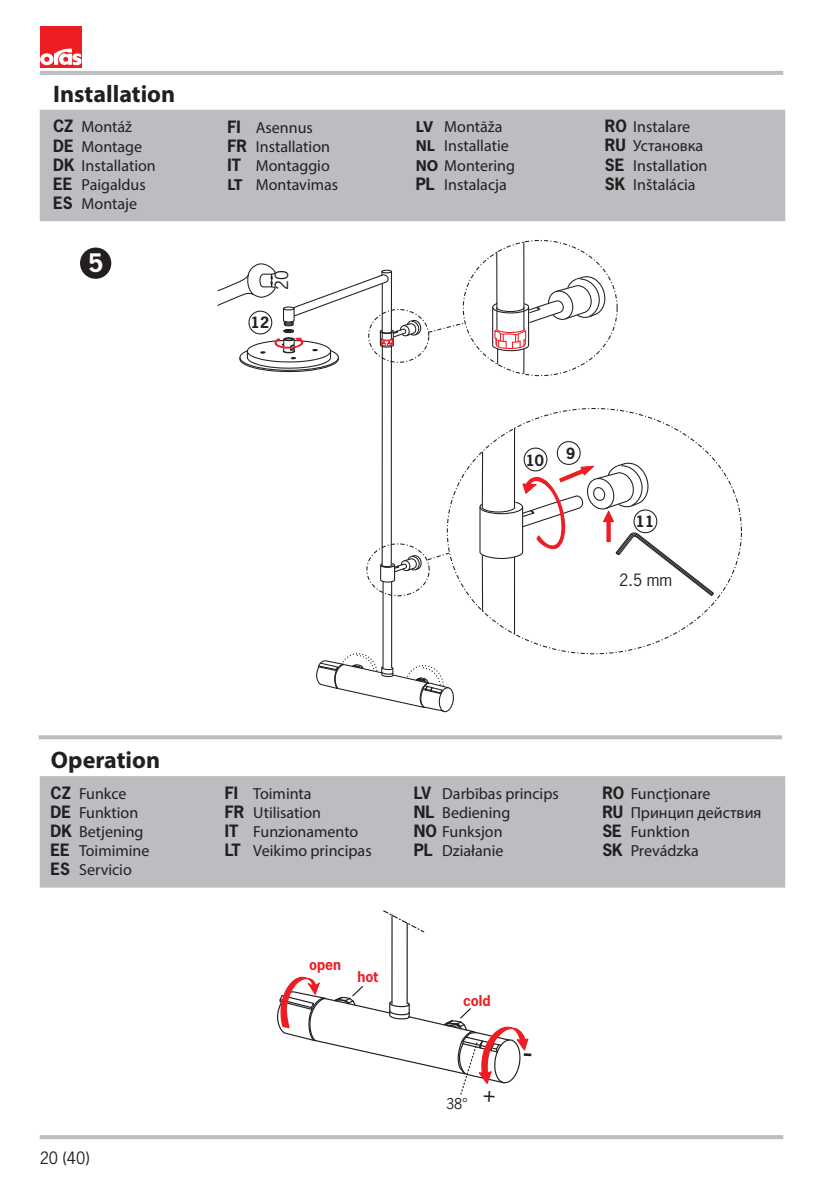
<style>
.page{position:relative;width:840px;height:1191px;background:#fff}
.page>*{position:absolute;margin:0;border:0;box-sizing:border-box;transform-origin:0 0}
.otsikko12{font:700 24px "Myriad Pro";color:#231f20}
.otsikko12-2{font:700 24px "News Gothic Std";color:#fff}
.t1{font:17px "News Gothic Std";color:#231f20}
.Leipä8{font:16px "Myriad Pro";color:#231f20}
.t2{font:16px "News Gothic Std";color:#231f20}
.t3{font:700 14.6px "News Gothic Std";color:#231f20}
.t4{font:700 14px "News Gothic Std";color:#ee1d23}
.t5{font:14px "News Gothic Std";color:#231f20}
.s1{font-family:"News Gothic Std";font-weight:700}
.s2{font-weight:700}
</style>
<div class="page">
<hr style="left:40px;top:71px;width:742px;height:4px;background:#bcbdc0">
<hr style="left:40px;top:1135px;width:742px;height:4px;background:#bcbdc0">
<div style="left:40px;top:27px;width:42px;height:41px;background:#ee1d23"></div>
<svg style="left:40px;top:48px;width:41px;height:17px"></svg>
<svg style="left:39px;top:735px;width:742px;height:4px;background:#c0c1c4"></svg>
<svg style="left:446px;top:408px;width:296px;height:247px"></svg>
<hr style="left:390px;top:345px;width:1px;height:220px;background:#231f20">
<hr style="left:381px;top:345px;width:1px;height:219px;background:#231f20">
<hr style="left:513px;top:428px;width:2px;height:79px;background:#231f20">
<hr style="left:481px;top:555px;width:2px;height:56px;background:#231f20">
<hr style="left:513px;top:557px;width:2px;height:77px;background:#231f20">
<svg style="left:478px;top:439px;width:236px;height:158px"></svg>
<svg style="left:217px;top:240px;width:401px;height:154px"></svg>
<svg style="left:366px;top:537px;width:84px;height:66px"></svg>
<svg style="left:316px;top:651px;width:138px;height:62px"></svg>
<hr style="left:382px;top:581px;width:1px;height:87px;background:#231f20">
<hr style="left:391px;top:581px;width:1px;height:87px;background:#231f20">
<svg style="left:383px;top:910px;width:42px;height:23px"></svg>
<hr style="left:391px;top:915px;width:1px;height:89px;background:#231f20">
<hr style="left:406px;top:923px;width:1px;height:81px;background:#231f20">
<div style="left:40px;top:110px;width:744px;height:111px;background:#bcbdc0"></div>
<div style="left:80px;top:247px;width:31px;height:32px;background:#231f20;border-radius:50%"></div>
<div style="left:40px;top:776px;width:744px;height:111px;background:#bcbdc0"></div>
<svg style="left:277px;top:976px;width:252px;height:119px"></svg>
<p class="otsikko12" style="left:53px;top:78px;width:123px">Installation</p>
<p class="Leipä8" style="left:53px;top:117px;width:80px"><span class="s1">CZ</span> Montáž</p>
<p class="Leipä8" style="left:53px;top:136px;width:90px"><span class="s1">DE</span> Montage</p>
<p class="Leipä8" style="left:53px;top:156px;width:104px"><span class="s1">DK</span> Installation</p>
<p class="Leipä8" style="left:53px;top:175px;width:94px"><span class="s1">EE</span> Paigaldus</p>
<p class="Leipä8" style="left:53px;top:194px;width:85px"><span class="s1">ES</span> Montaje</p>
<p class="otsikko12-2" style="left:88px;top:247px;width:16px">5</p>
<p class="Leipä8" style="left:227px;top:117px;width:87px"><span class="s1">FI</span> Asennus</p>
<p class="Leipä8" style="left:227px;top:137px;width:104px"><span class="s1">FR</span> Installation</p>
<p class="Leipä8" style="left:227px;top:156px;width:104px"><span class="s1">IT</span> Montaggio</p>
<p class="Leipä8" style="left:227px;top:175px;width:112px"><span class="s2">LT</span> Montavimas</p>
<p class="t1" style="left:271px;top:290px;width:21px;rotate:-90deg">20</p>
<p class="t3" style="left:251px;top:313px;width:20px">12</p>
<p class="Leipä8" style="left:415px;top:117px;width:88px"><span class="s2">LV</span> Montāža</p>
<p class="Leipä8" style="left:415px;top:136px;width:94px"><span class="s2">NL</span> Installatie</p>
<p class="Leipä8" style="left:415px;top:155px;width:100px"><span class="s2">NO</span> Montering</p>
<p class="Leipä8" style="left:415px;top:175px;width:92px"><span class="s1">PL</span> Instalacja</p>
<p class="Leipä8" style="left:604px;top:117px;width:87px"><span class="s1">RO</span> Instalare</p>
<p class="Leipä8" style="left:604px;top:136px;width:100px"><span class="s1">RU</span> Установка</p>
<p class="Leipä8" style="left:604px;top:155px;width:104px"><span class="s1">SE</span> Installation</p>
<p class="Leipä8" style="left:604px;top:174px;width:92px"><span class="s1">SK</span> Inštalácia</p>
<p class="t3" style="left:525px;top:451px;width:20px">10</p>
<p class="t3" style="left:565px;top:444px;width:11px">9</p>
<p class="t3" style="left:635px;top:512px;width:20px">11</p>
<p class="t2" style="left:619px;top:569px;width:54px">2.5 mm</p>
<p class="otsikko12" style="left:51px;top:744px;width:111px">Operation</p>
<p class="Leipä8" style="left:51px;top:783px;width:77px"><span class="s1">CZ</span> Funkce</p>
<p class="Leipä8" style="left:51px;top:802px;width:89px"><span class="s1">DE</span> Funktion</p>
<p class="Leipä8" style="left:51px;top:821px;width:94px"><span class="s1">DK</span> Betjening</p>
<p class="Leipä8" style="left:51px;top:841px;width:100px"><span class="s1">EE</span> Toimimine</p>
<p class="Leipä8" style="left:51px;top:860px;width:83px"><span class="s1">ES</span> Servicio</p>
<p class="t2" style="left:40px;top:1147px;width:51px">20 (40)</p>
<p class="Leipä8" style="left:225px;top:783px;width:88px"><span class="s1">FI</span> Toiminta</p>
<p class="Leipä8" style="left:225px;top:802px;width:98px"><span class="s1">FR</span> Utilisation</p>
<p class="Leipä8" style="left:225px;top:821px;width:135px"><span class="s1">IT</span> Funzionamento</p>
<p class="Leipä8" style="left:225px;top:841px;width:148px"><span class="s1">LT</span> Veikimo principas</p>
<p class="Leipä8" style="left:413px;top:783px;width:146px"><span class="s1">LV</span> Darbības princips</p>
<p class="Leipä8" style="left:413px;top:802px;width:98px"><span class="s1">NL</span> Bediening</p>
<p class="Leipä8" style="left:413px;top:821px;width:90px"><span class="s1">NO</span> Funksjon</p>
<p class="Leipä8" style="left:413px;top:841px;width:91px"><span class="s1">PL</span> Działanie</p>
<p class="t4" style="left:309px;top:955px;width:34px">open</p>
<p class="t4" style="left:357px;top:967px;width:22px">hot</p>
<p class="t4" style="left:463px;top:991px;width:29px">cold</p>
<p class="t5" style="left:446px;top:1094px;width:23px">38°</p>
<p class="Leipä8" style="left:602px;top:783px;width:110px"><span class="s1">RO</span> Funcţionare</p>
<p class="Leipä8" style="left:602px;top:802px;width:161px"><span class="s1">RU</span> Принцип действия</p>
<p class="Leipä8" style="left:602px;top:821px;width:89px"><span class="s1">SE</span> Funktion</p>
<p class="Leipä8" style="left:602px;top:841px;width:98px"><span class="s1">SK</span> Prevádzka</p>
</div>
